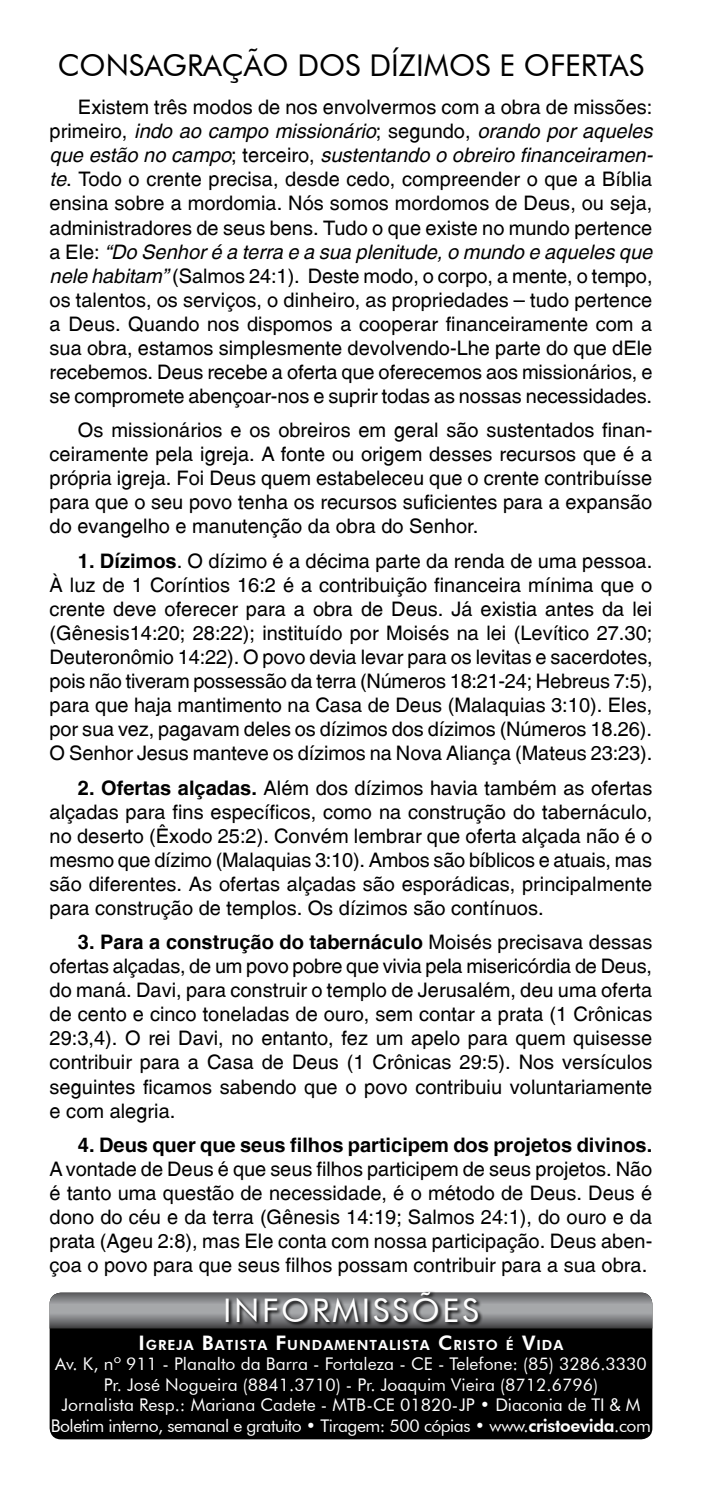
<style>
.page{position:relative;width:702px;height:1489px;background:#fff}
.page>*{position:absolute;margin:0;border:0;box-sizing:border-box;transform-origin:0 0}
.t1{font:32.5px "Futura BT";letter-spacing:.08em;color:#fff}
.t2{font:30px "Futura BT";color:#000}
.t3{font:20px/24px "Switzerland Plain";color:#000;text-align:justify}
.t4{font:italic 20px/24px "Switzerland";color:#000}
.t5{font:700 20px "Switzerland";color:#000}
.t6{font:17.5px/20.5px "Futura BT";color:#fff;text-align:center}
.t7{font:800 14px "Futura BT";letter-spacing:.07em;color:#fff}
.s1{font-family:"Switzerland Plain";font-style:normal}
.s2{font-family:"Switzerland";font-style:italic}
.s3{font-family:"Switzerland";font-weight:700}
.s4{font-family:"Switzerland Plain";font-weight:400}
.s5{font-size:20px}
.s6{font-weight:800}
</style>
<div class="page">
<div style="left:50px;top:1292px;width:602px;height:147px;background:#000;border-radius:11px"></div>
<svg style="left:50px;top:1292px;width:602px;height:36px"></svg>
<svg style="left:226px;top:1291px;width:257px;height:35px"></svg>
<h2 class="t2" style="left:58px;top:47px;width:44px">CONS</h2>
<h2 class="t2" style="left:144px;top:47px;width:499px">AGRAÇÃO DOS DÍZIMOS E OF ERTAS</h2>
<p class="t3" style="left:78px;top:95px;width:576px">Existem três modos de nos envolvermos com a obra de missões:</p>
<p class="t4" style="left:50px;top:119px;width:604px"><span class="s1">primeiro,</span> indo ao campo missionário<span class="s1">; segundo,</span> orando por aqueles que estão no campo<span class="s1">; terceiro,</span> sustentando o obreiro financeiramen-</p>
<p class="t3" style="left:50px;top:167px;width:604px"><span class="s2">te</span>. Todo o crente precisa, desde cedo, compreender o que a Bíblia ensina sobre a mordomia. Nós somos mordomos de Deus, ou seja, administradores de seus bens. Tudo o que existe no mundo pertence</p>
<p class="t4" style="left:50px;top:239px;width:604px"><span class="s1">a Ele:</span> “Do Senhor é a terra e a sua plenitude, o mundo e aqueles que</p>
<p class="t3" style="left:50px;top:263px;width:604px"><span class="s2">nele habitam”</span> (Salmos 24:1). Deste modo, o corpo, a mente, o tempo, os talentos, os serviços, o dinheiro, as propriedades – tudo pertence a Deus. Quando nos dispomos a cooperar financeiramente com a sua obra, estamos simplesmente devolvendo-Lhe parte do que dEle recebemos. Deus recebe a oferta que oferecemos aos missionários, e se compromete abençoar-nos e suprir todas as nossas necessidades.</p>
<p class="t3" style="left:50px;top:418px;width:604px;text-indent:28px">Os missionários e os obreiros em geral são sustentados finan&shy;ceiramente pela igreja. A fonte ou origem desses recursos que é a própria igreja. Foi Deus quem estabeleceu que o crente contribuísse para que o seu povo tenha os recursos suficientes para a expansão do evangelho e manutenção da obra do Senhor.</p>
<p class="t3" style="left:50px;top:548px;width:604px;text-indent:28px"><span class="s3">1. Dízimos</span>. O dízimo é a décima parte da renda de uma pessoa.<br>À luz de 1 Coríntios 16:2 é a contribuição financeira mínima que o crente deve oferecer para a obra de Deus. Já existia antes da lei (Gênesis14:20; 28:22); instituído por Moisés na lei (Levítico 27.30; Deuteronômio 14:22). O povo devia levar para os levitas e sacerdotes, pois não tiveram possessão da terra (Números 18:21-24; Hebreus 7:5), para que haja mantimento na Casa de Deus (Malaquias 3:10). Eles, por sua vez, pagavam deles os dízimos dos dízimos (Números 18.26).<br>O Senhor Jesus manteve os dízimos na Nova Aliança (Mateus 23:23).</p>
<p class="t3" style="left:50px;top:775px;width:604px;text-indent:28px"><span class="s3">2. Ofertas alçadas.</span> Além dos dízimos havia também as ofertas alçadas para fins específicos, como na construção do tabernáculo, no deserto (Êxodo 25:2). Convém lembrar que oferta alçada não é o mesmo que dízimo (Malaquias 3:10). Ambos são bíblicos e atuais, mas são diferentes. As ofertas alçadas são esporádicas, principalmente para construção de templos. Os dízimos são contínuos.</p>
<p class="t5" style="left:78px;top:930px;width:576px">3. Para a construção do tabernáculo <span class="s4">Moisés precisava dessas</span></p>
<p class="t3" style="left:50px;top:954px;width:604px">ofertas alçadas, de um povo pobre que vivia pela misericórdia de Deus, do maná. Davi, para construir o templo de Jerusalém, deu uma oferta de cento e cinco toneladas de ouro, sem contar a prata (1 Crônicas 29:3,4). O rei Davi, no entanto, fez um apelo para quem quisesse contribuir para a Casa de Deus (1 Crônicas 29:5). Nos versículos seguintes ficamos sabendo que o povo contribuiu voluntariamente e com alegria.</p>
<p class="t5" style="left:78px;top:1132px;width:575px">4. Deus quer que seus filhos participem dos projetos divinos.</p>
<p class="t3" style="left:50px;top:1156px;width:604px">A vontade de Deus é que seus filhos participem de seus projetos. Não é tanto uma questão de necessidade, é o método de Deus. Deus é dono do céu e da terra (Gênesis 14:19; Salmos 24:1), do ouro e da prata (Ageu 2:8), mas Ele conta com nossa participação. Deus aben&shy;çoa o povo para que seus filhos possam contribuir para a sua obra.</p>
<h1 class="t1" style="left:223px;top:1290px;width:108px">Informi</h1>
<h1 class="t1" style="left:373px;top:1290px;width:107px">ssões</h1>
<p class="t7" style="left:138px;top:1335px;width:426px"><span class="s5">I</span>GREJA <span class="s5">B</span>ATISTA <span class="s5">F</span>UNDAMENTALISTA <span class="s5">C</span>RISTO É <span class="s5">V</span>I DA</p>
<p class="t6" style="left:51px;top:1353px;width:601px">Av. K, nº 911 - Planalto da Barra - Fortaleza - CE - Telefone: (85) 3286.3330<br>Pr. José Nogueira (8841.3710) - Pr. Joaquim Vieira (8712.6796)<br>Jornalista Resp.: Mariana Cadete - MTB-CE 01820-JP • Diaconia de TI &amp; M Boletim interno, semanal e gratuito • Tiragem: 500 cópias • www.<span class="s6">cristoevida</span>.com</p>
</div>
